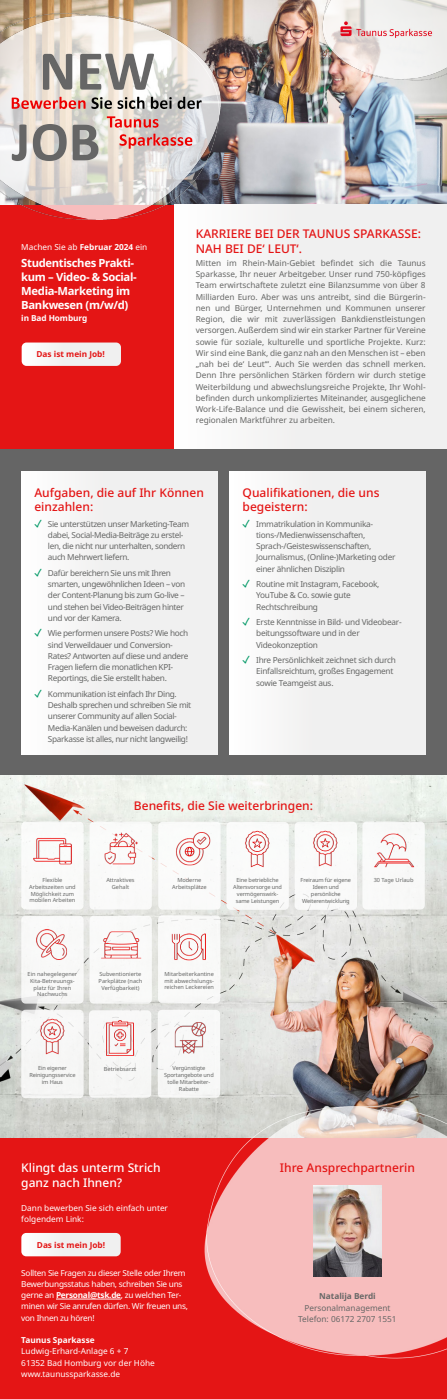
<style>
.page{position:relative;width:447px;height:1399px;background:#fff}
.page>*{position:absolute;margin:0;border:0;box-sizing:border-box;transform-origin:0 0}
.t1{font:500 12px/14.4px "Noto Sans";color:#e41515}
.t2{font:500 12px/14.4px "Noto Sans";color:#fff}
.t3{font:700 11.25px/14.2px "Noto Sans";letter-spacing:-.03em;color:#fff}
.t4{font:8.25px/11.2px "Noto Sans";letter-spacing:-.04em;color:#666766}
.t5{font:8.25px/11.2px "Noto Sans";letter-spacing:-.03em;color:#fff}
.t6{font:8.25px/11.2px "Noto Sans";color:#fff}
.t7{font:8.25px/11.2px "Noto Sans";color:#666766;text-align:center}
.t8{font:700 8.25px "Noto Sans";color:#e41515}
.t9{font:700 8.25px "Noto Sans";color:#fff}
.t10{font:700 8.25px "Noto Sans";color:#666766}
.t11{font:5.62px/6.8px "Noto Sans";color:#666766;text-align:center}
.t12{font:5.62px/6.8px "Noto Sans";letter-spacing:-.02em;color:#666766;text-align:center}
.s1{font-weight:700}
</style>
<div class="page">
<div style="left:0;top:204px;width:174px;height:245px;background:#e41515"></div>
<img style="left:0;top:0;width:446px;height:204px">
<img style="left:0;top:13px;width:220px;height:206px">
<img style="left:314px;top:0;width:132px;height:88px">
<div style="left:174px;top:204px;width:272px;height:245px;background:linear-gradient(to right,#fbfbfa,#ececec)"></div>
<div style="left:0;top:449px;width:446px;height:421px;background:#656565"></div>
<svg style="left:22px;top:343px;width:99px;height:23px;background:#f3f0f0"></svg>
<div style="left:21px;top:471px;width:196px;height:284px;background:linear-gradient(to right,#fafafa,#ececec)"></div>
<div style="left:230px;top:471px;width:195px;height:284px;background:linear-gradient(to right,#fafafa,#ececec)"></div>
<img style="left:0;top:776px;width:446px;height:362px">
<div style="left:21px;top:822px;width:63px;height:87px;background:#fff;border-radius:4px"></div>
<img style="left:33px;top:837px;width:39px;height:28px">
<div style="left:89px;top:822px;width:63px;height:87px;background:#fff;border-radius:4px"></div>
<img style="left:98px;top:828px;width:45px;height:38px">
<div style="left:158px;top:822px;width:62px;height:88px;background:#fff;border-radius:4px"></div>
<img style="left:175px;top:832px;width:36px;height:34px">
<div style="left:226px;top:822px;width:62px;height:88px;background:#fff;border-radius:4px"></div>
<img style="left:245px;top:830px;width:25px;height:38px">
<div style="left:21px;top:1010px;width:63px;height:88px;background:#f6f6f5;border-radius:4px"></div>
<img style="left:30px;top:1016px;width:44px;height:39px">
<div style="left:362px;top:822px;width:62px;height:87px;background:#f9f9f8;border-radius:4px"></div>
<img style="left:374px;top:833px;width:40px;height:35px">
<div style="left:21px;top:916px;width:63px;height:88px;background:#f8f8f8;border-radius:4px"></div>
<img style="left:36px;top:929px;width:31px;height:31px">
<div style="left:89px;top:916px;width:63px;height:88px;background:#f9f9f8;border-radius:4px"></div>
<img style="left:98px;top:928px;width:44px;height:31px">
<div style="left:158px;top:915px;width:62px;height:88px;background:#f9f9f8;border-radius:4px"></div>
<img style="left:171px;top:933px;width:35px;height:28px">
<div style="left:89px;top:1010px;width:62px;height:88px;background:#f6f7f6;border-radius:4px"></div>
<img style="left:98px;top:1017px;width:44px;height:41px">
<div style="left:158px;top:1010px;width:62px;height:88px;background:#f7f8f7;border-radius:4px"></div>
<img style="left:167px;top:1022px;width:39px;height:33px">
<div style="left:0;top:1138px;width:446px;height:261px;background:#e41515"></div>
<img style="left:160px;top:1092px;width:286px;height:267px">
<img style="left:313px;top:1185px;width:68px;height:91px">
<svg style="left:21px;top:1233px;width:100px;height:23px;background:#f3efef"></svg>
<hr style="left:56px;top:1299px;width:65px;height:1px;background:#fff">
<div style="left:294px;top:822px;width:63px;height:88px;background:#fff;border-radius:4px"></div>
<img style="left:312px;top:830px;width:26px;height:37px">
<svg style="left:35px;top:519px;width:6px;height:8px"></svg>
<svg style="left:35px;top:568px;width:6px;height:8px"></svg>
<svg style="left:35px;top:629px;width:6px;height:8px"></svg>
<svg style="left:35px;top:689px;width:6px;height:8px"></svg>
<svg style="left:243px;top:519px;width:6px;height:8px"></svg>
<svg style="left:243px;top:580px;width:6px;height:8px"></svg>
<svg style="left:243px;top:618px;width:6px;height:8px"></svg>
<svg style="left:243px;top:656px;width:6px;height:8px"></svg>
<p class="t6" style="left:21px;top:242px;width:127px">Machen Sie ab <span class="s1">Februar 2024</span> ein</p>
<h2 class="t3" style="left:21px;top:255px;width:116px">Studentisches Prakti&shy;kum – Video- &amp; Social-<br>Media-Marketing im<br>Bankwesen (m/w/d)</h2>
<p class="t9" style="left:21px;top:314px;width:67px">in Bad Homburg</p>
<p class="t8" style="left:36px;top:349px;width:70px">Das ist mein Job!</p>
<h1 class="t1" style="left:196px;top:227px;width:226px">KARRIERE BEI DER TAUNUS SPARKASSE:<br>NAH BEI DE‘ LEUT‘.</h1>
<p class="t4" style="left:196px;top:257px;width:231px;text-align:justify">Mitten im Rhein-Main-Gebiet befindet sich die Taunus Sparkasse, Ihr neuer Arbeitgeber. Unser rund 750-köpfiges Team erwirtschaftete zuletzt eine Bilanzsumme von über 8<br>Milliarden Euro. Aber was uns antreibt, sind die Bürgerin&shy;nen und Bürger, Unternehmen und Kommunen unserer Region, die wir mit zuverlässigen Bankdienstleistungen versorgen. Außerdem sind wir ein starker Partner für Vereine sowie für soziale, kulturelle und sportliche Projekte. Kurz:<br>Wir sind eine Bank, die ganz nah an den Menschen ist – eben „nah bei de‘ Leut‘“. Auch Sie werden das schnell merken.<br>Denn Ihre persönlichen Stärken fördern wir durch stetige Weiterbildung und abwechslungsreiche Projekte, Ihr Wohl&shy;befinden durch unkompliziertes Miteinander, ausgeglichene Work-Life-Balance und die Gewissheit, bei einem sicheren, regionalen Marktführer zu arbeiten.</p>
<h1 class="t1" style="left:34px;top:485px;width:171px">Aufgaben, die auf Ihr Können einzahlen:</h1>
<p class="t4" style="left:48px;top:518px;width:143px">Sie unterstützen unser Marketing-Team dabei, Social-Media-Beiträge zu erstel&shy;len, die nicht nur unterhalten, sondern auch Mehrwert liefern.</p>
<p class="t4" style="left:48px;top:567px;width:139px">Dafür bereichern Sie uns mit Ihren smarten, ungewöhnlichen Ideen – von der Content-Planung bis zum Go-live – und stehen bei Video-Beiträgen hinter und vor der Kamera.</p>
<p class="t4" style="left:48px;top:628px;width:142px">Wie performen unsere Posts? Wie hoch sind Verweildauer und Conversion-Rates? Antworten auf diese und andere Fragen liefern die monatlichen KPI-Reportings, die Sie erstellt haben.</p>
<p class="t4" style="left:48px;top:688px;width:145px">Kommunikation ist einfach Ihr Ding.<br>Deshalb sprechen und schreiben Sie mit unserer Community auf allen Social-Media-Kanälen und beweisen dadurch:<br>Sparkasse ist alles, nur nicht langweilig!</p>
<h1 class="t1" style="left:242px;top:485px;width:138px">Qualifikationen, die uns begeistern:</h1>
<p class="t4" style="left:256px;top:518px;width:141px">Immatrikulation in Kommunika&shy;tions-/Medienwissenschaften, Sprach-/Geisteswissenschaften, Journalismus, (Online-)Marketing oder einer ähnlichen Disziplin</p>
<p class="t4" style="left:256px;top:579px;width:125px">Routine mit Instagram, Facebook,<br>YouTube &amp; Co. sowie gute<br>Rechtschreibung</p>
<p class="t4" style="left:256px;top:617px;width:147px">Erste Kenntnisse in Bild- und Videobear&shy;beitungssoftware und in der<br>Videokonzeption</p>
<p class="t4" style="left:256px;top:655px;width:141px">Ihre Persönlichkeit zeichnet sich durch<br>Einfallsreichtum, großes Engagement sowie Teamgeist aus.</p>
<h1 class="t1" style="left:134px;top:799px;width:180px">Benefits, die Sie weiterbringen:</h1>
<p class="t11" style="left:29px;top:877px;width:48px">Flexible<br>Arbeitszeiten und<br>Möglichkeit zum mobilen Arbeiten</p>
<p class="t11" style="left:106px;top:877px;width:30px">Attraktives<br>Gehalt</p>
<p class="t11" style="left:172px;top:877px;width:36px">Moderne<br>Arbeitsplätze</p>
<p class="t12" style="left:233px;top:877px;width:50px">Eine betriebliche<br>Altersvorsorge und vermögenswirk&shy;same Leistungen</p>
<p class="t12" style="left:300px;top:877px;width:52px">Freiraum für eigene<br>Ideen und persönliche<br>Weiterentwicklung</p>
<p class="t11" style="left:373px;top:877px;width:41px">30 Tage Urlaub</p>
<p class="t11" style="left:28px;top:971px;width:51px">Ein nahegelegener<br>Kita-Betreuungs&shy;platz für Ihren<br>Nachwuchs</p>
<p class="t11" style="left:98px;top:971px;width:45px">Subventionierte<br>Parkplätze (nach<br>Verfügbarkeit)</p>
<p class="t11" style="left:164px;top:970px;width:51px;text-align:justify">Mitarbeiterkantine mit abwechslungs&shy;reichen Leckereien</p>
<p class="t12" style="left:29px;top:1065px;width:48px">Ein eigener<br>Reinigungsservice im Haus</p>
<p class="t11" style="left:104px;top:1065px;width:34px">Betriebsarzt</p>
<p class="t12" style="left:164px;top:1065px;width:51px">Vergünstigte<br>Sportangebote und tolle Mitarbeiter-<br>Rabatte</p>
<h1 class="t2" style="left:21px;top:1161px;width:141px">Klingt das unterm Strich ganz nach Ihnen?</h1>
<p class="t6" style="left:21px;top:1203px;width:148px">Dann bewerben Sie sich einfach unter folgendem Link:</p>
<p class="t8" style="left:37px;top:1240px;width:70px">Das ist mein Job!</p>
<p class="t5" style="left:21px;top:1267px;width:168px">Sollten Sie Fragen zu dieser Stelle oder Ihrem Bewerbungsstatus haben, schreiben Sie uns gerne an <span class="s1">Personal@tsk.de</span>, zu welchen Ter&shy;minen wir Sie anrufen dürfen. Wir freuen uns, von Ihnen zu hören!</p>
<p class="t9" style="left:21px;top:1335px;width:75px">Taunus Sparkasse</p>
<p class="t6" style="left:21px;top:1346px;width:135px">Ludwig-Erhard-Anlage 6 + 7<br>61352 Bad Homburg vor der Höhe www.taunussparkasse.de</p>
<h1 class="t1" style="left:280px;top:1161px;width:136px">Ihre Ansprechpartnerin</h1>
<p class="t10" style="left:319px;top:1292px;width:58px">Natalija Berdi</p>
<p class="t7" style="left:298px;top:1302px;width:100px">Personalmanagement<br>Telefon: 06172 2707 1551</p>
</div>
